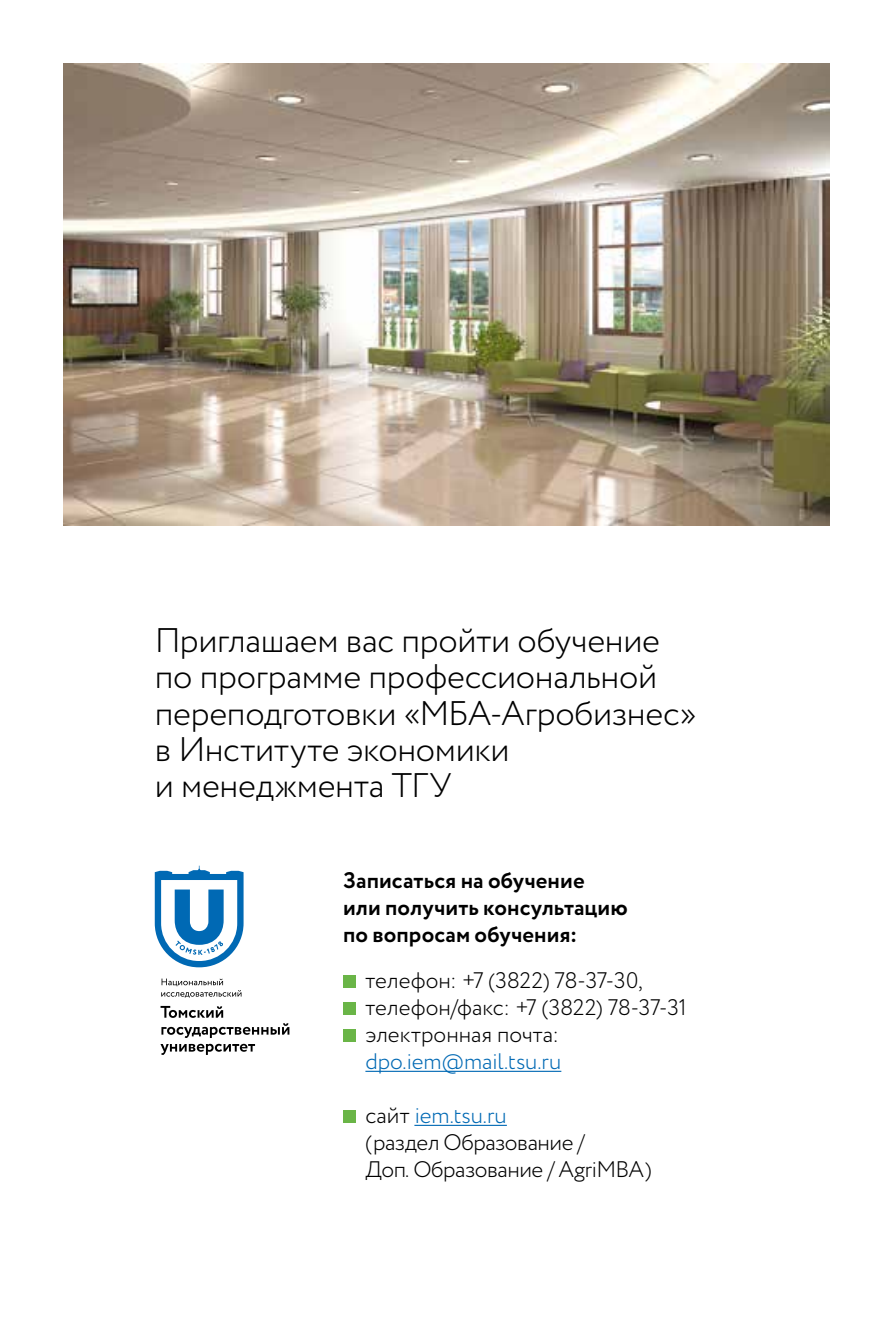
<style>
.page{position:relative;width:893px;height:1340px;background:#fff}
.page>*{position:absolute;margin:0;border:0;box-sizing:border-box;transform-origin:0 0}
.t1{font:300 34.2px/36.4px "Circe";letter-spacing:-.01em;color:#000}
.t2{font:300 22.5px/27px "Circe";letter-spacing:-.015em;color:#000}
.t3{font:700 22.5px/27px "Circe";letter-spacing:.005em;color:#000}
.t4{font:300 22.5px "Circe";letter-spacing:-.005em;color:#0069b4}
.s1{color:#0069b4}
</style>
<div class="page">
<hr style="left:365px;top:1070px;width:196px;height:1px;background:#0069b4">
<hr style="left:414px;top:1124px;width:93px;height:1px;background:#0069b4">
<div style="left:343px;top:975px;width:13px;height:13px;background:#6ab547"></div>
<div style="left:343px;top:1002px;width:13px;height:13px;background:#6ab547"></div>
<div style="left:343px;top:1029px;width:13px;height:13px;background:#6ab547"></div>
<div style="left:343px;top:1110px;width:13px;height:13px;background:#6ab547"></div>
<img style="left:64px;top:64px;width:765px;height:461px">
<svg style="left:161px;top:1005px;width:62px;height:12px"></svg>
<svg style="left:160px;top:1023px;width:129px;height:31px"></svg>
<svg style="left:161px;top:978px;width:80px;height:19px"></svg>
<svg style="left:155px;top:865px;width:89px;height:102px"></svg>
<h1 class="t1" style="left:155px;top:622px;width:544px">Приглашаем вас пройти обучение по программе профессиональной переподготовки «МБА-Агробизнес» в Институте экономики<br>и менеджмента ТГУ</h1>
<p class="t3" style="left:343px;top:867px;width:286px">Записаться на обучение или получить консультацию по вопросам обучения:</p>
<p class="t2" style="left:365px;top:967px;width:323px">телефон: +7 (3822) 78-37-30, телефон/факс: +7 (3822) 78-37-31 электронная почта:</p>
<p class="t4" style="left:365px;top:1046px;width:197px">dpo.iem@mail.tsu.ru</p>
<p class="t2" style="left:365px;top:1102px;width:288px">сайт <span class="s1">iem.tsu.ru<br></span>(раздел Образование /<br>Доп. Образование / AgriMBA)</p>
</div>
